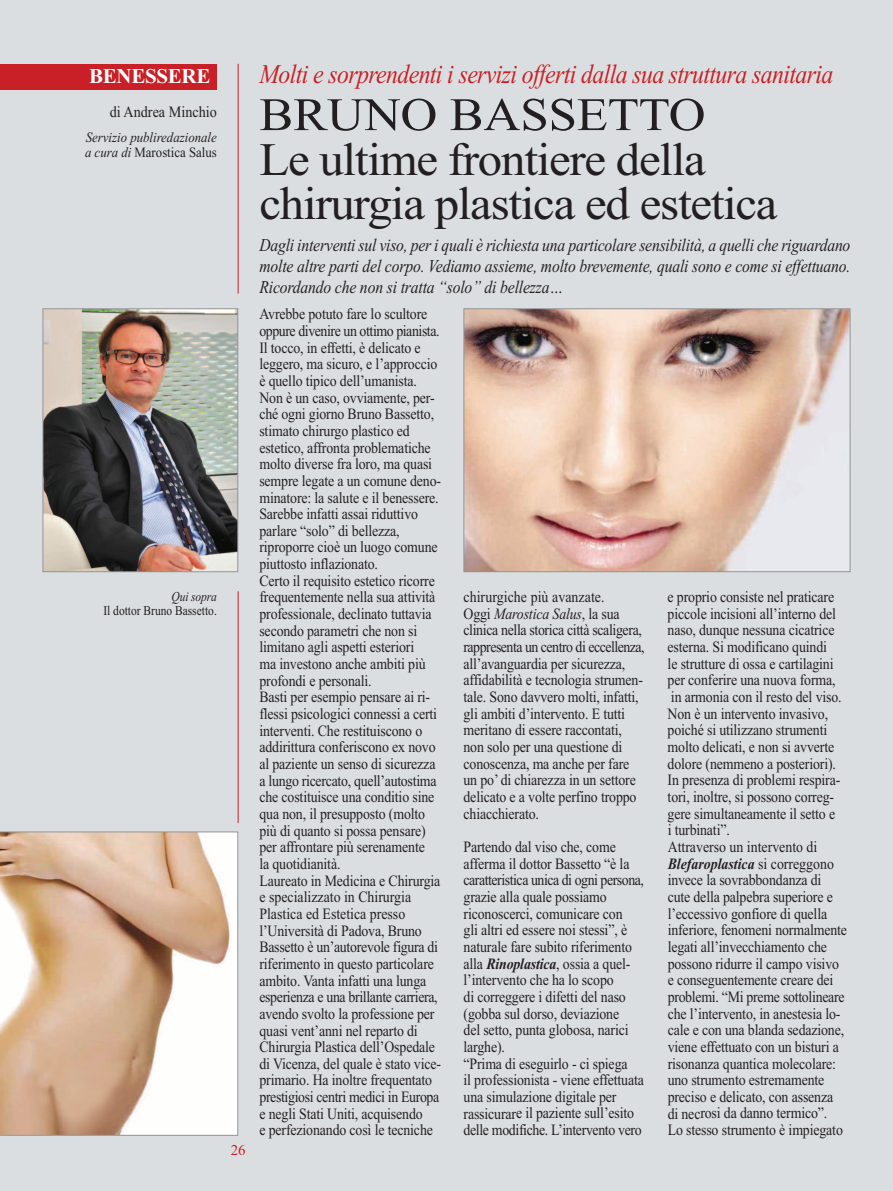
<style>
.page{position:relative;width:893px;height:1191px;background:#dbdee0}
.page>*{position:absolute;margin:0;border:0;box-sizing:border-box;transform-origin:0 0}
.t1{font:46.5px/44.2px "Times New Roman";letter-spacing:-.025em;color:#231f20;scale:1.1 1}
.t2{font:italic 27px "Times New Roman";letter-spacing:-.025em;color:#c82026;scale:.88 1}
.t3{font:700 21px "Times New Roman";letter-spacing:-.015em;color:#fff}
.t4{font:italic 18px/21px "Times New Roman";letter-spacing:-.01em;color:#231f20;text-align:justify;scale:.87 1}
.t5{font:15.75px/16.6px "Times New Roman";letter-spacing:-.01em;color:#231f20;scale:.88 1}
.t6{font:15.75px "Times New Roman";letter-spacing:-.01em;color:#231f20;scale:.9 1}
.t7{font:15px "Times New Roman";color:#c82026}
.t8{font:italic 14.25px/15px "Times New Roman";color:#231f20;scale:.9 1}
.t9{font:13.5px "Times New Roman";color:#231f20;scale:.85 1}
.t10{font:italic 13.5px "Times New Roman";letter-spacing:-.01em;color:#231f20;scale:.85 1}
.s1{font-style:normal}
.s2{font-style:italic}
.s3{font-weight:700;font-style:italic}
</style>
<div class="page">
<hr style="left:238px;top:64px;width:1px;height:229px;background:#c82026">
<hr style="left:238px;top:591px;width:1px;height:232px;background:#c82026">
<div style="left:0;top:64px;width:217px;height:25px;background:#c82026"></div>
<img style="left:465px;top:310px;width:383px;height:260px">
<div style="left:463px;top:308px;width:387px;height:264px;border:1px solid #939598"></div>
<img style="left:45px;top:310px;width:191px;height:260px">
<div style="left:43px;top:308px;width:195px;height:264px;border:1px solid #939598"></div>
<svg style="left:0;top:831px;width:238px;height:304px;background:#dcc1ab"></svg>
<h3 class="t3" style="left:89px;top:64px;width:123px">BENESSERE</h3>
<p class="t6" style="left:110px;top:103px;width:120px">di Andrea Minchio</p>
<p class="t8" style="left:85px;top:130px;width:148px">Servizio publiredazionale a cura di <span class="s1">Marostica Salus</span></p>
<p class="t10" style="left:172px;top:588px;width:55px">Qui sopra</p>
<p class="t9" style="left:103px;top:602px;width:135px">Il dottor Bruno Bassetto.</p>
<p class="t7" style="left:231px;top:1140px;width:16px">26</p>
<h2 class="t2" style="left:259px;top:57px;width:654px">Molti e sorprendenti i servizi offerti dalla sua struttura sanitaria</h2>
<h1 class="t1" style="left:259px;top:92px;width:473px">BRUNO BASSETTO<br>Le ultime frontiere della chirurgia plastica ed estetica</h1>
<p class="t4" style="left:259px;top:234px;width:681px">Dagli interventi sul viso, per i quali è richiesta una particolare sensibilità, a quelli che riguardano molte altre parti del corpo. Vediamo assieme, molto brevemente, quali sono e come si effettuano.<br>Ricordando che non si tratta “solo” di bellezza…</p>
<p class="t5" style="left:259px;top:305px;width:208px">Avrebbe potuto fare lo scultore oppure divenire un ottimo pianista.<br>Il tocco, in effetti, è delicato e leggero, ma sicuro, e l’approccio è quello tipico dell’umanista.<br>Non è un caso, ovviamente, per&shy;ché ogni giorno Bruno Bassetto, stimato chirurgo plastico ed estetico, affronta problematiche molto diverse fra loro, ma quasi sempre legate a un comune deno&shy;minatore: la salute e il benessere.<br>Sarebbe infatti assai riduttivo parlare “solo” di bellezza, riproporre cioè un luogo comune piuttosto inflazionato.<br>Certo il requisito estetico ricorre frequentemente nella sua attività professionale, declinato tuttavia secondo parametri che non si limitano agli aspetti esteriori<br>ma investono anche ambiti più profondi e personali.<br>Basti per esempio pensare ai ri&shy;flessi psicologici connessi a certi interventi. Che restituiscono o addirittura conferiscono ex novo al paziente un senso di sicurezza a lungo ricercato, quell’autostima che costituisce una conditio sine qua non, il presupposto (molto più di quanto si possa pensare) per affrontare più serenamente<br>la quotidianità.<br>Laureato in Medicina e Chirurgia e specializzato in Chirurgia<br>Plastica ed Estetica presso l’Università di Padova, Bruno<br>Bassetto è un’autorevole figura di riferimento in questo particolare ambito. Vanta infatti una lunga esperienza e una brillante carriera, avendo svolto la professione per quasi vent’anni nel reparto di<br>Chirurgia Plastica dell’Ospedale di Vicenza, del quale è stato vice&shy;primario. Ha inoltre frequentato prestigiosi centri medici in Europa e negli Stati Uniti, acquisendo<br>e perfezionando così le tecniche</p>
<p class="t5" style="left:463px;top:588px;width:207px">chirurgiche più avanzate.<br>Oggi <span class="s2">Marostica Salus</span>, la sua clinica nella storica città scaligera, rappresenta un centro di eccellenza, all’avanguardia per sicurezza, affidabilità e tecnologia strumen&shy;tale. Sono davvero molti, infatti, gli ambiti d’intervento. E tutti meritano di essere raccontati, non solo per una questione di conoscenza, ma anche per fare un po’ di chiarezza in un settore delicato e a volte perfino troppo chiacchierato.</p>
<p class="t5" style="left:463px;top:838px;width:207px">Partendo dal viso che, come afferma il dottor Bassetto “è la caratteristica unica di ogni persona, grazie alla quale possiamo riconoscerci, comunicare con<br>gli altri ed essere noi stessi”, è naturale fare subito riferimento alla <span class="s3">Rinoplastica</span>, ossia a quel&shy;l’intervento che ha lo scopo<br>di correggere i difetti del naso (gobba sul dorso, deviazione<br>del setto, punta globosa, narici larghe).<br>“Prima di eseguirlo - ci spiega<br>il professionista - viene effettuata una simulazione digitale per rassicurare il paziente sull’esito delle modifiche. L’intervento vero</p>
<p class="t5" style="left:668px;top:588px;width:205px">e proprio consiste nel praticare piccole incisioni all’interno del naso, dunque nessuna cicatrice esterna. Si modificano quindi<br>le strutture di ossa e cartilagini per conferire una nuova forma, in armonia con il resto del viso.<br>Non è un intervento invasivo, poiché si utilizzano strumenti molto delicati, e non si avverte dolore (nemmeno a posteriori).<br>In presenza di problemi respira&shy;tori, inoltre, si possono correg&shy;gere simultaneamente il setto e<br>i turbinati”.<br>Attraverso un intervento di<br><span class="s3">Blefaroplastica</span> si correggono invece la sovrabbondanza di cute della palpebra superiore e l’eccessivo gonfiore di quella inferiore, fenomeni normalmente legati all’invecchiamento che possono ridurre il campo visivo e conseguentemente creare dei problemi. “Mi preme sottolineare che l’intervento, in anestesia lo&shy;cale e con una blanda sedazione, viene effettuato con un bisturi a risonanza quantica molecolare: uno strumento estremamente preciso e delicato, con assenza di necrosi da danno termico”.<br>Lo stesso strumento è impiegato</p>
</div>
